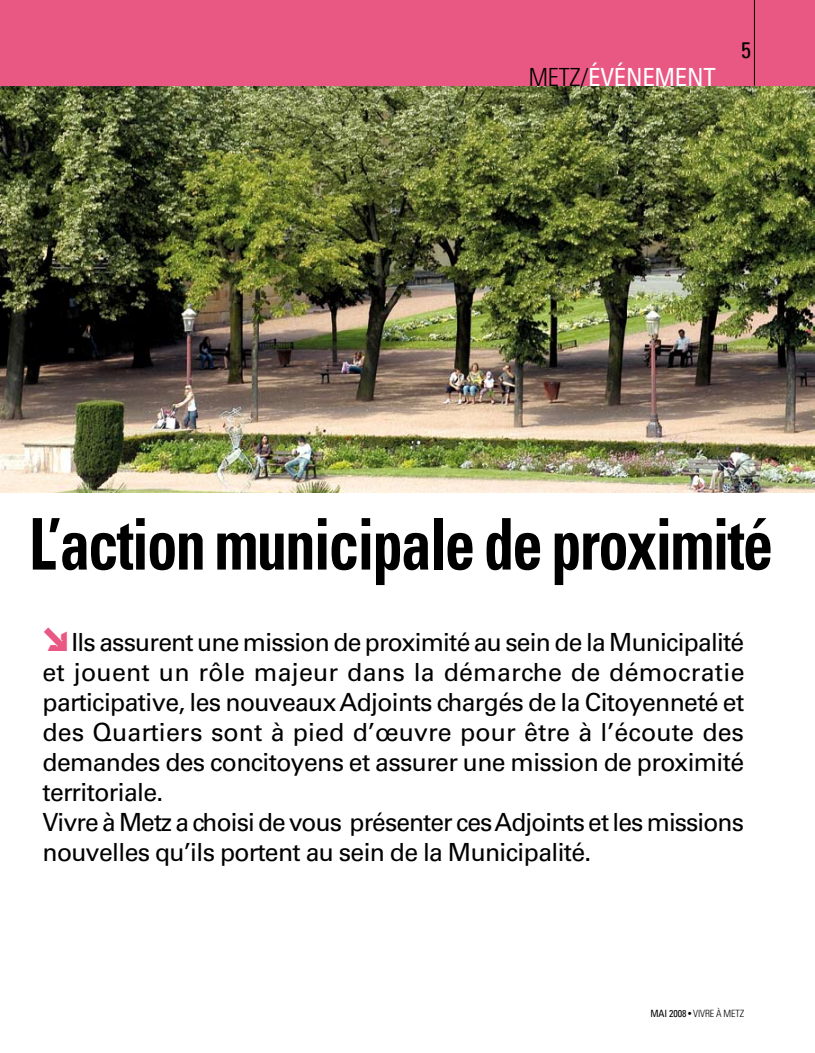
<style>
.page{position:relative;width:815px;height:1053px;background:#fff}
.page>*{position:absolute;margin:0;border:0;box-sizing:border-box;transform-origin:0 0}
.t1{font:700 condensed 71.25px "Univers";letter-spacing:-.03em;color:#000;scale:.85 1}
.t2{font:25px/30px "Univers";letter-spacing:-.025em;color:#000}
.t3{font:condensed 25px "Univers";color:#fff}
.t4{font:300 condensed 10px "Univers";letter-spacing:-.01em;color:#000}
.s1{font-weight:300;color:#000}
.s2{font-family:"Fleches Left Right";font-size:40px;color:#e85882}
.s3{font-weight:400}
</style>
<div class="page">
<img style="left:0;top:86px;width:815px;height:406px">
<div style="left:0;top:0;width:815px;height:86px;background:#e85882"></div>
<hr style="left:754px;top:0;width:1px;height:86px;background:#000">
<p class="t3" style="left:529px;top:61px;width:75px"><span class="s1">METZ/</span>ÉVÉNEMENT</p>
<p class="t3" style="left:551px;top:61px;width:81px"><span class="s1">METZ /</span>ÉVÉNEMENT</p>
<h1 class="t1" style="left:29px;top:500px;width:877px">L’action municipale de proximité</h1>
<p class="t2" style="left:43px;top:627px;width:704px"><span class="s2">c</span>Ils assurent une mission de proximité au sein de la Municipalité et jouent un rôle majeur dans la démarche de démocratie participative, les nouveaux Adjoints chargés de la Citoyenneté et des Quartiers sont à pied d’œuvre pour être à l’écoute des demandes des concitoyens et assurer une mission de proximité territoriale.<br>Vivre à Metz a choisi de vous présenter ces Adjoints et les missions nouvelles qu’ils portent au sein de la Municipalité.</p>
<p class="t4" style="left:650px;top:1007px;width:95px"><span class="s3">MAI 2008 •</span> VIVRE À METZ</p>
</div>
